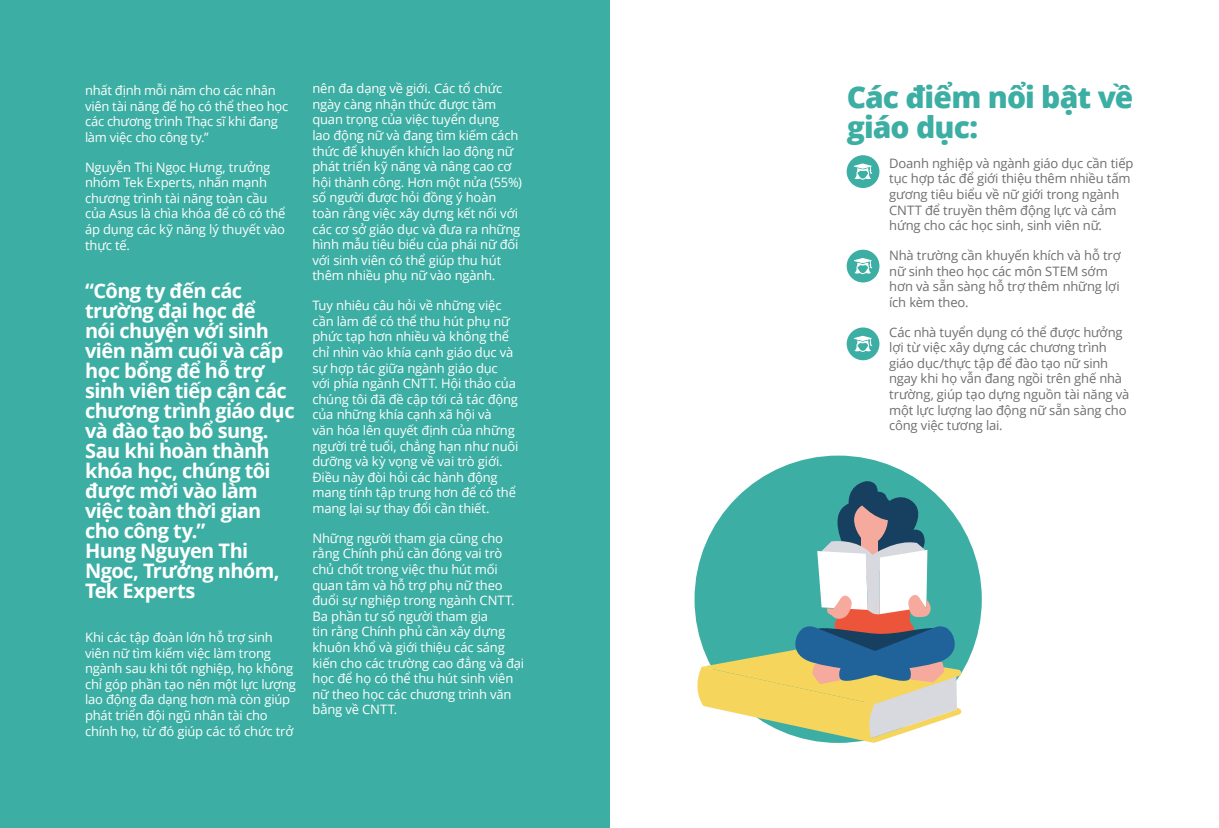
<style>
.page{position:relative;width:1219px;height:828px;background:#fff}
.page>*{position:absolute;margin:0;border:0;box-sizing:border-box;transform-origin:0 0}
.t1{font:800 30px/30px "Open Sans";letter-spacing:-.025em;color:#3caea3}
.t2{font:700 20px/20px "Open Sans";letter-spacing:-.03em;color:#fff}
.t3{font:13px/15.6px "Open Sans";letter-spacing:-.015em;color:#fff}
.t4{font:13px/15.6px "Open Sans";letter-spacing:-.015em;color:#6d6e71}
</style>
<div class="page">
<div style="left:694px;top:455px;width:288px;height:288px;background:#3caea3;border-radius:50%"></div>
<div style="left:0;top:0;width:609px;height:828px;background:#3caea3"></div>
<svg style="left:694px;top:479px;width:269px;height:264px"></svg>
<div style="left:847px;top:155px;width:32px;height:33px;background:#3caea3;border-radius:50%"></div>
<svg style="left:854px;top:163px;width:19px;height:17px"></svg>
<div style="left:847px;top:250px;width:32px;height:32px;background:#3caea3;border-radius:50%"></div>
<svg style="left:854px;top:258px;width:19px;height:16px"></svg>
<div style="left:847px;top:327px;width:32px;height:33px;background:#3caea3;border-radius:50%"></div>
<svg style="left:854px;top:336px;width:19px;height:16px"></svg>
<p class="t3" style="left:85px;top:82px;width:205px">nhất định mỗi năm cho các nhân viên tài năng để họ có thể theo học các chương trình Thạc sĩ khi đang làm việc cho công ty.”</p>
<p class="t3" style="left:85px;top:159px;width:202px">Nguyễn Thị Ngọc Hưng, trưởng nhóm Tek Experts, nhấn mạnh chương trình tài năng toàn cầu của Asus là chìa khóa để cô có thể áp dụng các kỹ năng lý thuyết vào thực tế.</p>
<p class="t2" style="left:85px;top:280px;width:211px">“Công ty đến các trường đại học để<br>nói chuyện với sinh viên năm cuối và cấp học bổng để hỗ trợ sinh viên tiếp cận các chương trình giáo dục và đào tạo bổ sung.<br>Sau khi hoàn thành khóa học, chúng tôi được mời vào làm việc toàn thời gian cho công ty.”<br>Hung Nguyen Thi<br>Ngoc, Trưởng nhóm,<br>Tek Experts</p>
<p class="t3" style="left:85px;top:629px;width:213px">Khi các tập đoàn lớn hỗ trợ sinh viên nữ tìm kiếm việc làm trong ngành sau khi tốt nghiệp, họ không chỉ góp phần tạo nên một lực lượng lao động đa dạng hơn mà còn giúp phát triển đội ngũ nhân tài cho chính họ, từ đó giúp các tổ chức trở</p>
<p class="t3" style="left:312px;top:80px;width:211px">nên đa dạng về giới. Các tổ chức ngày càng nhận thức được tầm quan trọng của việc tuyển dụng<br>lao động nữ và đang tìm kiếm cách thức để khuyến khích lao động nữ phát triển kỹ năng và nâng cao cơ hội thành công. Hơn một nửa (55%) số người được hỏi đồng ý hoàn toàn rằng việc xây dựng kết nối với các cơ sở giáo dục và đưa ra những hình mẫu tiêu biểu của phái nữ đối với sinh viên có thể giúp thu hút thêm nhiều phụ nữ vào ngành.</p>
<p class="t3" style="left:312px;top:297px;width:207px">Tuy nhiêu câu hỏi về những việc cần làm để có thể thu hút phụ nữ phức tạp hơn nhiều và không thể chỉ nhìn vào khía cạnh giáo dục và sự hợp tác giữa ngành giáo dục với phía ngành CNTT. Hội thảo của chúng tôi đã đề cập tới cả tác động của những khía cạnh xã hội và<br>văn hóa lên quyết định của những người trẻ tuổi, chẳng hạn như nuôi dưỡng và kỳ vọng về vai trò giới.<br>Điều này đòi hỏi các hành động mang tính tập trung hơn để có thể mang lại sự thay đổi cần thiết.</p>
<p class="t3" style="left:312px;top:530px;width:213px">Những người tham gia cũng cho rằng Chính phủ cần đóng vai trò chủ chốt trong việc thu hút mối quan tâm và hỗ trợ phụ nữ theo đuổi sự nghiệp trong ngành CNTT.<br>Ba phần tư số người tham gia<br>tin rằng Chính phủ cần xây dựng khuôn khổ và giới thiệu các sáng kiến cho các trường cao đẳng và đại học để họ có thể thu hút sinh viên nữ theo học các chương trình văn bằng về CNTT.</p>
<h1 class="t1" style="left:847px;top:81px;width:288px">Các điểm nổi bật về giáo dục:</h1>
<p class="t4" style="left:889px;top:155px;width:246px">Doanh nghiệp và ngành giáo dục cần tiếp tục hợp tác để giới thiệu thêm nhiều tấm gương tiêu biểu về nữ giới trong ngành CNTT để truyền thêm động lực và cảm hứng cho các học sinh, sinh viên nữ.</p>
<p class="t4" style="left:889px;top:247px;width:233px">Nhà trường cần khuyến khích và hỗ trợ nữ sinh theo học các môn STEM sớm hơn và sẵn sàng hỗ trợ thêm những lợi ích kèm theo.</p>
<p class="t4" style="left:889px;top:324px;width:242px">Các nhà tuyển dụng có thể được hưởng lợi từ việc xây dựng các chương trình giáo dục/thực tập để đào tạo nữ sinh ngay khi họ vẫn đang ngồi trên ghế nhà trường, giúp tạo dựng nguồn tài năng và một lực lượng lao động nữ sẵn sàng cho công việc tương lai.</p>
</div>
